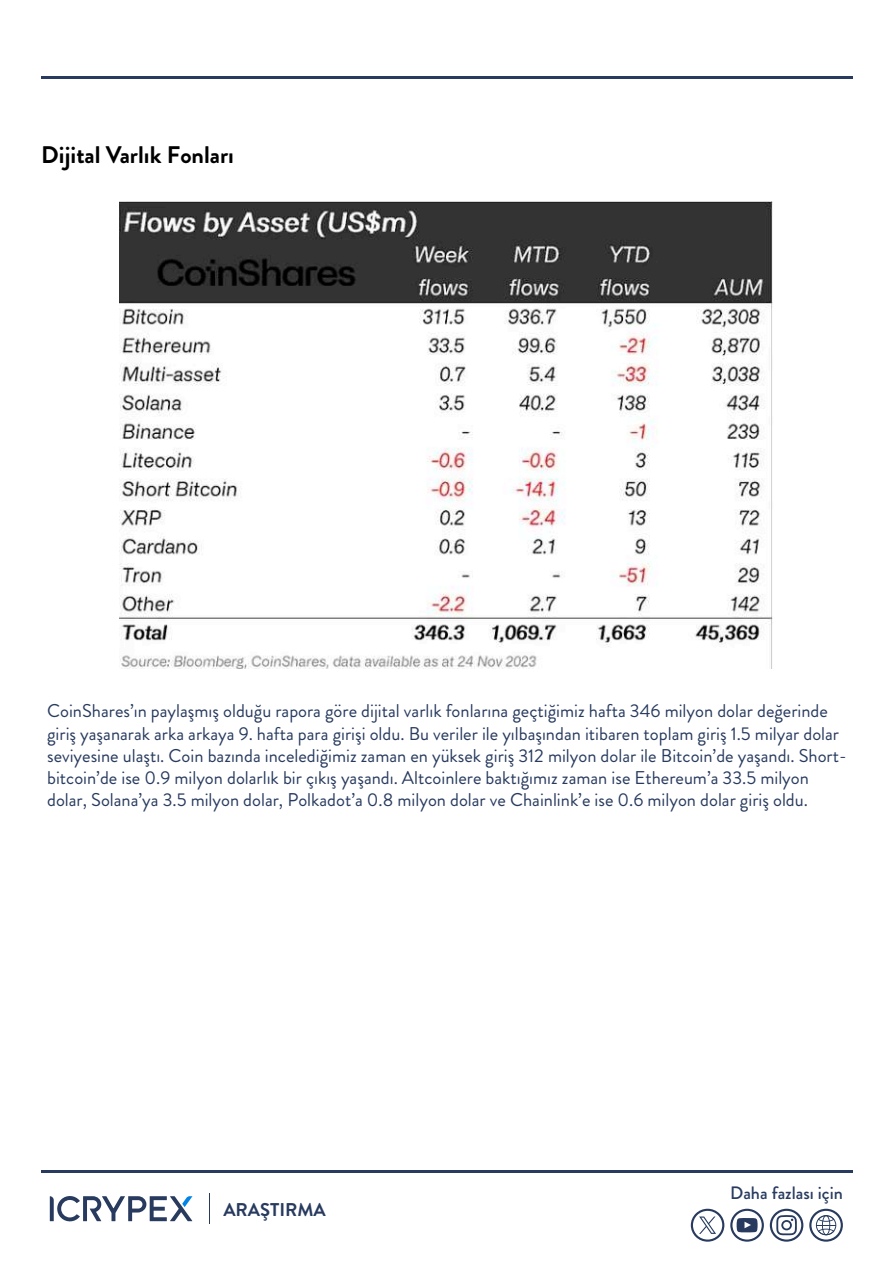
<style>
.page{position:relative;width:893px;height:1263px;background:#fff}
.page>*{position:absolute;margin:0;border:0;box-sizing:border-box;transform-origin:0 0}
.t1{font:700 24px "Brandon Grotesque";color:#000}
.t2{font:18.45px/22.2px "Brandon Grotesque";color:#283b5f}
.t3{font:700 18.45px "Brandon Grotesque";color:#283b5f}
.t4{font:500 18px "Brandon Grotesque";color:#283b5f}
</style>
<div class="page">
<hr style="left:41px;top:1170px;width:811px;height:2px;background:#283b5f">
<hr style="left:41px;top:76px;width:811px;height:2px;background:#283b5f">
<svg style="left:50px;top:1196px;width:142px;height:26px"></svg>
<hr style="left:209px;top:1193px;width:1px;height:31px;background:#283b5f">
<svg style="left:809px;top:1209px;width:34px;height:33px"></svg>
<svg style="left:770px;top:1209px;width:33px;height:33px"></svg>
<svg style="left:730px;top:1209px;width:34px;height:33px"></svg>
<svg style="left:691px;top:1209px;width:33px;height:33px"></svg>
<img style="left:119px;top:201px;width:654px;height:468px">
<h1 class="t1" style="left:41px;top:138px;width:194px">Dijital Varlık Fonları</h1>
<p class="t2" style="left:47px;top:700px;width:801px">CoinShares’ın paylaşmış olduğu rapora göre dijital varlık fonlarına geçtiğimiz hafta 346 milyon dolar değerinde giriş yaşanarak arka arkaya 9. hafta para girişi oldu. Bu veriler ile yılbaşından itibaren toplam giriş 1.5 milyar dolar seviyesine ulaştı. Coin bazında incelediğimiz zaman en yüksek giriş 312 milyon dolar ile Bitcoin’de yaşandı. Short&shy;bitcoin’de ise 0.9 milyon dolarlık bir çıkış yaşandı. Altcoinlere baktığımız zaman ise Ethereum’a 33.5 milyon dolar, Solana’ya 3.5 milyon dolar, Polkadot’a 0.8 milyon dolar ve Chainlink’e ise 0.6 milyon dolar giriş oldu.</p>
<p class="t3" style="left:223px;top:1197px;width:104px">ARAŞTIRMA</p>
<p class="t4" style="left:730px;top:1181px;width:114px">Daha fazlası için</p>
</div>
